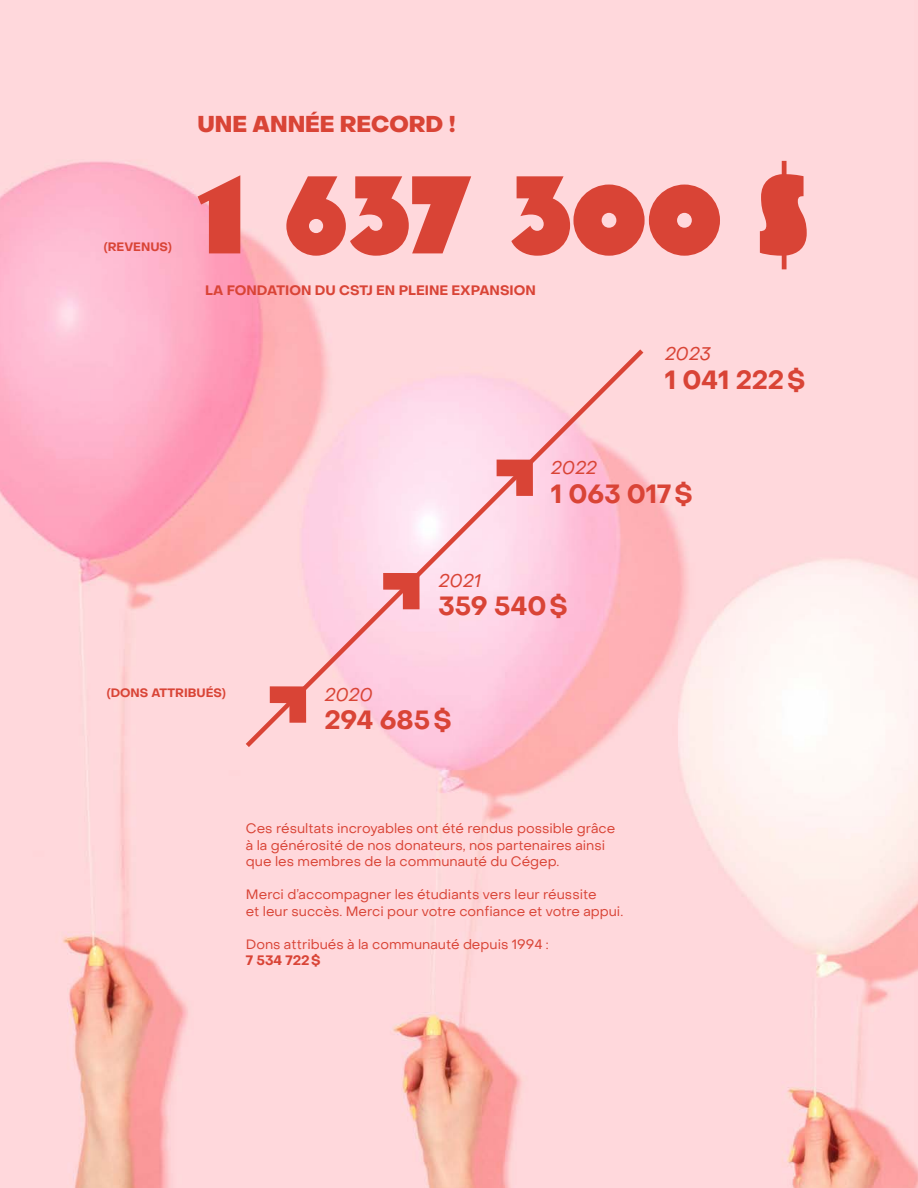
<style>
.page{position:relative;width:918px;height:1188px;background:#fff}
.page>*{position:absolute;margin:0;border:0;box-sizing:border-box;transform-origin:0 0}
.t1{font:900 118.95px "Arbotek";color:#d94436}
.t2{font:700 25.95px "Object Sans";color:#d94436}
.t3{font:800 22.5px "Object Sans";color:#d94436}
.t4{font:italic 18.15px "Object Sans";color:#d94436}
.t5{font:13.5px/16.5px "Object Sans";color:#d94436}
.t6{font:700 13.5px "Object Sans";color:#d94436}
.t7{font:700 12px "Object Sans";color:#d94436}
</style>
<div class="page">
<img style="left:0;top:0;width:918px;height:1188px">
<svg style="left:241px;top:345px;width:407px;height:407px"></svg>
<svg style="left:261px;top:668px;width:63px;height:63px"></svg>
<svg style="left:375px;top:555px;width:63px;height:63px"></svg>
<svg style="left:488px;top:441px;width:63px;height:63px"></svg>
<p class="t7" style="left:104px;top:240px;width:70px">(REVENUS)</p>
<p class="t3" style="left:197px;top:110px;width:260px">UNE ANNÉE RECORD !</p>
<p class="t1" style="left:196px;top:148px;width:626px">1 637 300 $</p>
<p class="t6" style="left:205px;top:282px;width:332px">LA FONDATION DU CSTJ EN PLEINE EXPANSION</p>
<p class="t4" style="left:665px;top:343px;width:48px">2023</p>
<p class="t2" style="left:665px;top:364px;width:142px">1 041 222$</p>
<p class="t4" style="left:551px;top:457px;width:47px">2022</p>
<p class="t2" style="left:551px;top:478px;width:143px">1 063 017$</p>
<p class="t4" style="left:439px;top:569px;width:44px">2021</p>
<p class="t2" style="left:439px;top:590px;width:131px">359 540$</p>
<p class="t7" style="left:107px;top:685px;width:121px">(DONS ATTRIBUÉS)</p>
<p class="t4" style="left:324px;top:683px;width:50px">2020</p>
<p class="t2" style="left:324px;top:704px;width:129px">294 685$</p>
<p class="t5" style="left:246px;top:821px;width:371px">Ces résultats incroyables ont été rendus possible grâce à la générosité de nos donateurs, nos partenaires ainsi que les membres de la communauté du Cégep.</p>
<p class="t5" style="left:246px;top:887px;width:379px">Merci d’accompagner les étudiants vers leur réussite<br>et leur succès. Merci pour votre confiance et votre appui.</p>
<p class="t5" style="left:246px;top:936px;width:304px">Dons attribués à la communauté depuis 1994 :</p>
<p class="t6" style="left:246px;top:952px;width:76px">7 534 722$</p>
</div>
